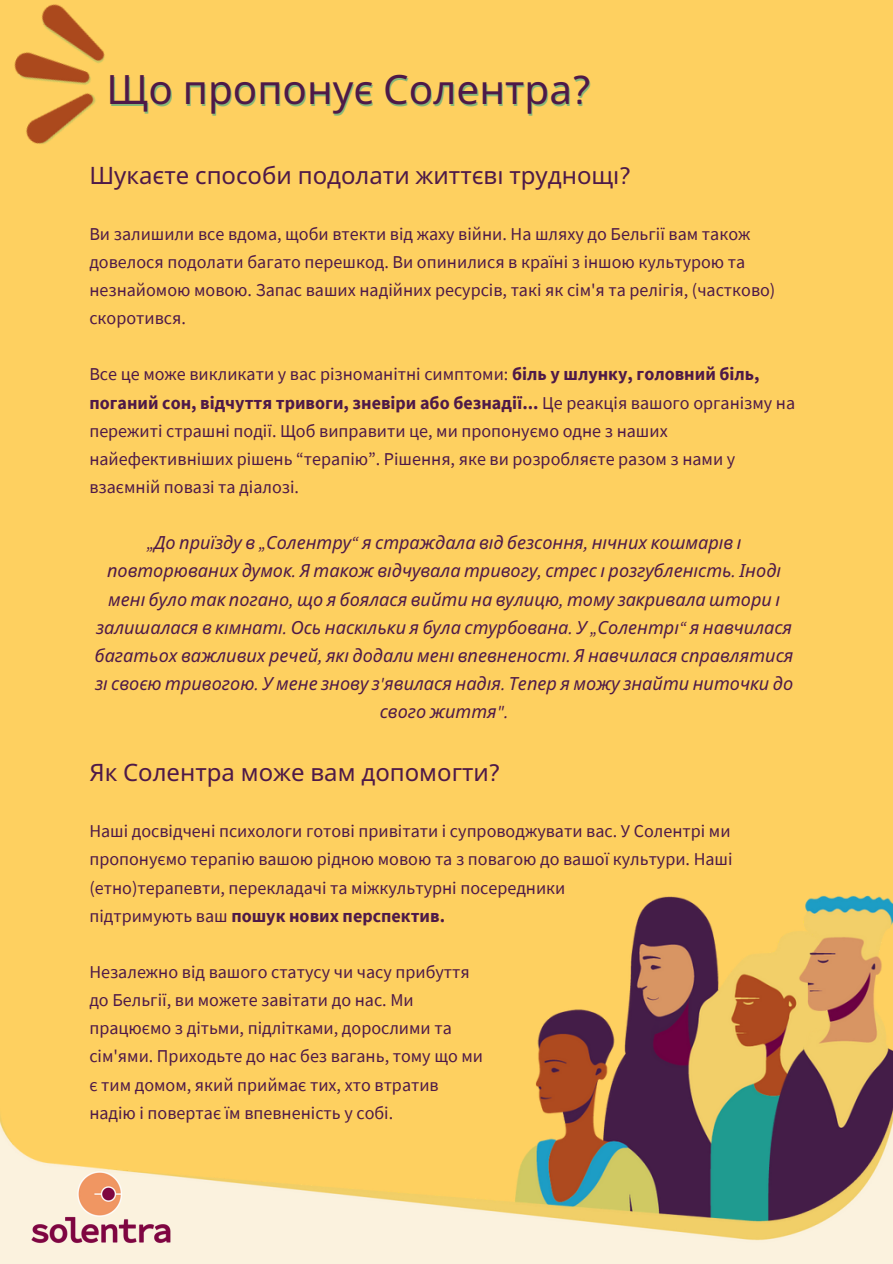
<style>
.page{position:relative;width:893px;height:1264px;background:#fff}
.page>*{position:absolute;margin:0;border:0;box-sizing:border-box;transform-origin:0 0}
.t1{font:40.5px "Noto Sans";color:#4e1948}
.t2{font:24px "Noto Sans";color:#4e1948}
.t3{font:18px/28.2px "Source Sans Pro";color:#4e1948}
.t4{font:italic 18px/28.2px "Noto Sans";color:#4e1948;text-align:center}
.t5{font:700 18px "Source Sans Pro";color:#4e1948}
.s1{font-family:"Asap"}
.s2{font-weight:700}
.s3{font-family:"Source Sans Pro"}
.s4{font-weight:400}
</style>
<div class="page">
<div style="left:0;top:0;width:892px;height:1263px;background:#fed060"></div>
<img style="left:14px;top:4px;width:91px;height:140px">
<img style="left:536px;top:896px;width:214px;height:207px">
<img style="left:750px;top:895px;width:142px;height:208px">
<img style="left:0;top:1103px;width:892px;height:160px">
<img style="left:28px;top:1164px;width:146px;height:84px">
<p class="t1" style="left:106px;top:60px;width:485px">Що пропонує Солентра<span class="s1">?</span></p>
<p class="t2" style="left:89px;top:158px;width:542px">Шукаєте способи подолати життєві труднощі<span class="s1">?</span></p>
<p class="t3" style="left:89px;top:219px;width:687px">Ви залишили все вдома, щоби втекти від жаху війни. На шляху до Бельгії вам також довелося подолати багато перешкод. Ви опинилися в країні з іншою культурою та незнайомою мовою. Запас ваших надійних ресурсів, такі як сім'я та релігія, (частково) скоротився.</p>
<p class="t3" style="left:89px;top:360px;width:707px">Все це може викликати у вас різноманітні симптоми: <span class="s2">біль у шлунку, головний біль, поганий сон, відчуття тривоги, зневіри або безнадії...</span> Це реакція вашого організму на пережиті страшні події. Щоб виправити це, ми пропонуємо одне з наших найефективніших рішень “терапію”. Рішення, яке ви розробляєте разом з нами у взаємній повазі та діалозі.</p>
<p class="t4" style="left:95px;top:528px;width:700px"><span class="s3">„</span>До приїзду в <span class="s3">„</span>Солентру<span class="s3">“</span> я страждала від безсоння<span class="s3">,</span> нічних кошмарів і повторюваних думок<span class="s3">.</span> Я також відчувала тривогу<span class="s3">,</span> стрес і розгубленість<span class="s3">.</span> Іноді мені було так погано<span class="s3">,</span> що я боялася вийти на вулицю<span class="s3">,</span> тому закривала штори і залишалася в кімнаті<span class="s3">.</span> Ось наскільки я була стурбована<span class="s3">.</span> У <span class="s3">„</span>Солентрі<span class="s3">“</span> я навчилася багатьох важливих речей<span class="s3">,</span> які додали мені впевненості<span class="s3">.</span> Я навчилася справлятися зі своєю тривогою<span class="s3">.</span> У мене знову з<span class="s3">'</span>явилася надія<span class="s3">.</span> Тепер я можу знайти ниточки до свого життя<span class="s3">".</span></p>
<p class="t2" style="left:89px;top:755px;width:411px">Як Солентра може вам допомогти<span class="s1">?</span></p>
<p class="t3" style="left:89px;top:816px;width:644px;text-align:justify">Наші досвідчені психологи готові привітати і супроводжувати вас. У Солентрі ми пропонуємо терапію вашою рідною мовою та з повагою до вашої культури. Наші (етно)терапевти, перекладачі та міжкультурні посередники</p>
<p class="t5" style="left:89px;top:903px;width:357px"><span class="s4">підтримують ваш</span> пошук нових перспектив.</p>
<p class="t3" style="left:89px;top:957px;width:395px">Незалежно від вашого статусу чи часу прибуття до Бельгії, ви можете завітати до нас. Ми працюємо з дітьми, підлітками, дорослими та сім'ями. Приходьте до нас без вагань, тому що ми є тим домом, який приймає тих, хто втратив надію і повертає їм впевненість у собі.</p>
</div>
